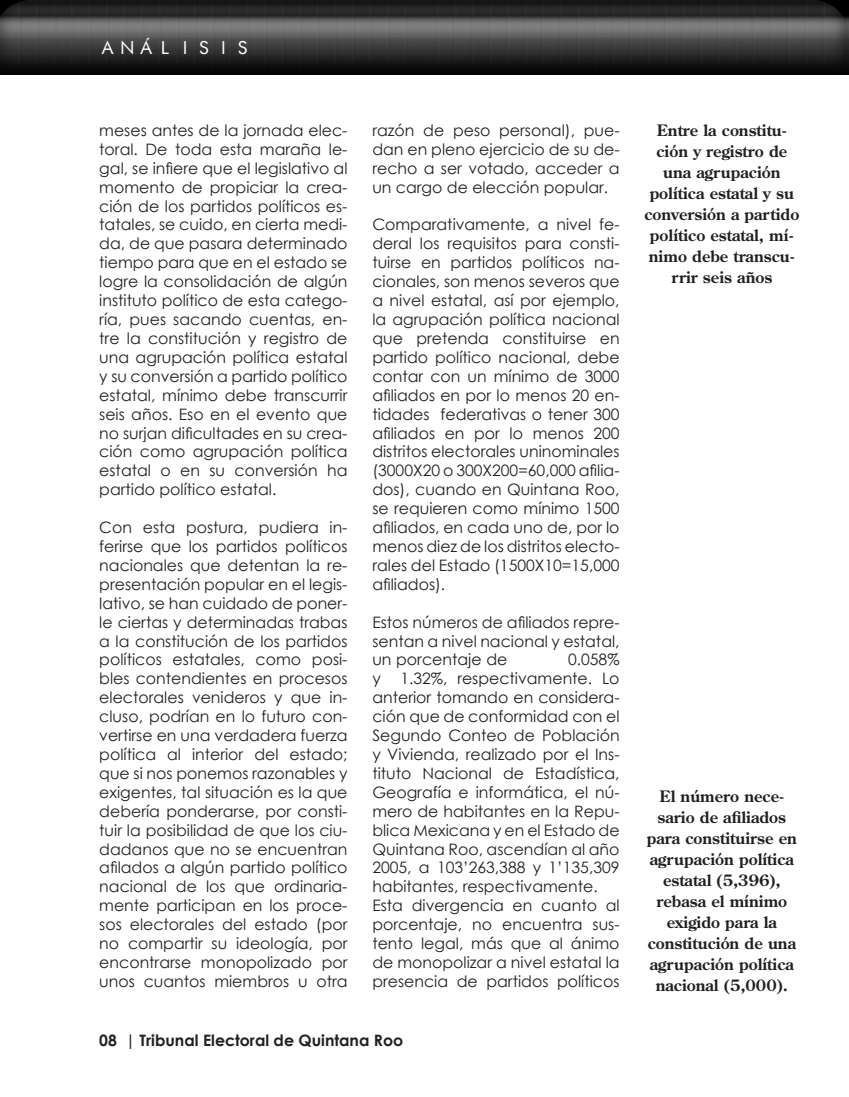
<style>
.page{position:relative;width:849px;height:1097px;background:#fff}
.page>*{position:absolute;margin:0;border:0;box-sizing:border-box;transform-origin:0 0}
.t1{font:17.5px "Futurist Fixed Width";letter-spacing:.1em;color:#fff}
.texto_normal{font:15.75px/18.9px "Century Gothic";color:#231f20;text-align:justify}
.citas{font:700 15.75px/21px "Century Old Style Std";color:#231f20;text-align:center}
.t2{font:700 15.75px "Century Gothic";color:#231f20}
</style>
<div class="page">
<img style="left:0;top:0;width:848px;height:74px">
<p class="t1" style="left:99px;top:36px;width:154px">ANÁLISIS</p>
<p class="texto_normal" style="left:99px;top:120px;width:250px">meses antes de la jornada elec&shy;toral. De toda esta maraña le&shy;gal, se infiere que el legislativo al momento de propiciar la crea&shy;ción de los partidos políticos es&shy;tatales, se cuido, en cierta medi&shy;da, de que pasara determinado tiempo para que en el estado se logre la consolidación de algún instituto político de esta catego&shy;ría, pues sacando cuentas, en&shy;tre la constitución y registro de una agrupación política estatal y su conversión a partido político estatal, mínimo debe transcurrir seis años. Eso en el evento que no surjan dificultades en su crea&shy;ción como agrupación política estatal o en su conversión ha partido político estatal.</p>
<p class="texto_normal" style="left:99px;top:517px;width:250px">Con esta postura, pudiera in&shy;ferirse que los partidos políticos nacionales que detentan la re&shy;presentación popular en el legis&shy;lativo, se han cuidado de poner&shy;le ciertas y determinadas trabas a la constitución de los partidos políticos estatales, como posi&shy;bles contendientes en procesos electorales venideros y que in&shy;cluso, podrían en lo futuro con&shy;vertirse en una verdadera fuerza política al interior del estado; que si nos ponemos razonables y exigentes, tal situación es la que debería ponderarse, por consti&shy;tuir la posibilidad de que los ciu&shy;dadanos que no se encuentran afilados a algún partido político nacional de los que ordinaria&shy;mente participan en los proce&shy;sos electorales del estado (por no compartir su ideología, por encontrarse monopolizado por unos cuantos miembros u otra</p>
<p class="texto_normal" style="left:372px;top:120px;width:249px">razón de peso personal), pue&shy;dan en pleno ejercicio de su de&shy;recho a ser votado, acceder a un cargo de elección popular.</p>
<p class="texto_normal" style="left:372px;top:215px;width:249px">Comparativamente, a nivel fe&shy;deral los requisitos para consti&shy;tuirse en partidos políticos na&shy;cionales, son menos severos que a nivel estatal, así por ejemplo, la agrupación política nacional que pretenda constituirse en partido político nacional, debe contar con un mínimo de 3000 afiliados en por lo menos 20 en&shy;tidades federativas o tener 300 afiliados en por lo menos 200 distritos electorales uninominales (3000X20 o 300X200=60,000 afilia&shy;dos), cuando en Quintana Roo, se requieren como mínimo 1500 afiliados, en cada uno de, por lo menos diez de los distritos electo&shy;rales del Estado (1500X10=15,000 afiliados).</p>
<p class="texto_normal" style="left:372px;top:612px;width:249px">Estos números de afiliados repre&shy;sentan a nivel nacional y estatal, un porcentaje de</p>
<p class="texto_normal" style="left:372px;top:650px;width:249px;text-indent:196px">0.058% y 1.32%, respectivamente. Lo anterior tomando en considera&shy;ción que de conformidad con el Segundo Conteo de Población y Vivienda, realizado por el Ins&shy;tituto Nacional de Estadística, Geografía e informática, el nú&shy;mero de habitantes en la Repu&shy;blica Mexicana y en el Estado de Quintana Roo, ascendían al año 2005, a 103’263,388 y 1’135,309 habitantes, respectivamente.</p>
<p class="texto_normal" style="left:372px;top:895px;width:249px">Esta divergencia en cuanto al porcentaje, no encuentra sus&shy;tento legal, más que al ánimo de monopolizar a nivel estatal la presencia de partidos políticos</p>
<p class="t2" style="left:99px;top:1028px;width:305px">08 | Tribunal Electoral de Quintana Roo</p>
<p class="citas" style="left:644px;top:120px;width:156px">Entre la constitu&shy;ción y registro de una agrupación política estatal y su conversión a partido político estatal, mí&shy;nimo debe transcu&shy;rrir seis años</p>
<p class="citas" style="left:646px;top:785px;width:151px">El número nece&shy;sario de afiliados para constituirse en agrupación política estatal (5,396), rebasa el mínimo exigido para la constitución de una agrupación política nacional (5,000).</p>
</div>
